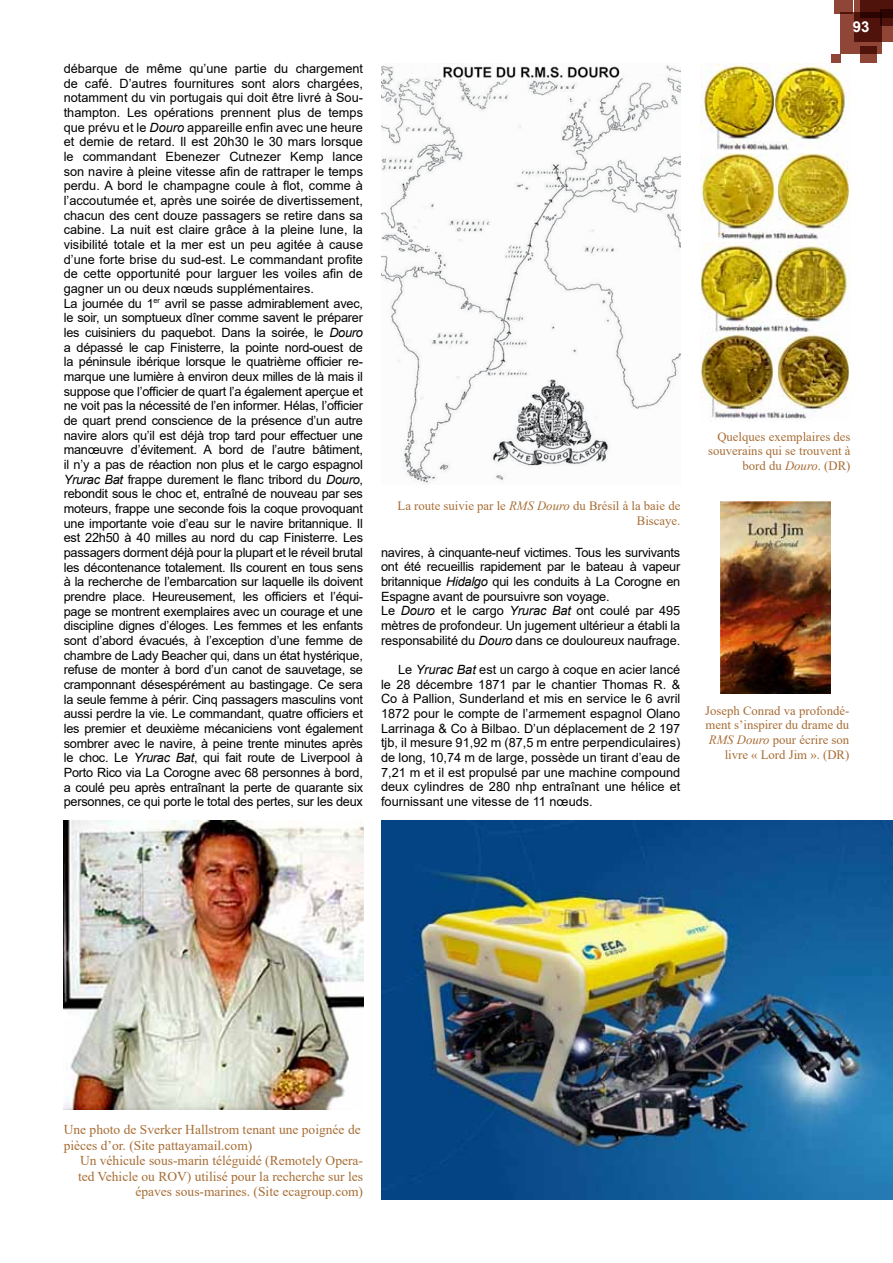
<style>
.page{position:relative;width:893px;height:1263px;background:#fff}
.page>*{position:absolute;margin:0;border:0;box-sizing:border-box;transform-origin:0 0}
.t1{font:700 15px "Arial";color:#fff}
.t2{font:13.5px/15.6px "Times New Roman";color:#a76d35}
.t3{font:12.75px/14.7px "Arial";letter-spacing:-.02em;color:#000}
.t4{font:12.75px/14.7px "Times New Roman";color:#a76d35;text-align:right}
.s1{font-style:italic}
</style>
<div class="page">
<div style="left:854px;top:0;width:39px;height:42px;background:#8f4636"></div>
<div style="left:860px;top:0;width:33px;height:18px;background:#50130b"></div>
<svg style="left:840px;top:13px;width:42px;height:41px;background:#6c2a1f"></svg>
<div style="left:831px;top:54px;width:9px;height:10px;background:#8f4636"></div>
<div style="left:834px;top:0;width:18px;height:14px;background:#8f4636"></div>
<svg style="left:860px;top:46px;width:16px;height:16px"></svg>
<svg style="left:880px;top:9px;width:13px;height:16px"></svg>
<img style="left:701px;top:64px;width:146px;height:86px">
<img style="left:701px;top:153px;width:149px;height:179px">
<img style="left:701px;top:332px;width:149px;height:90px">
<img style="left:381px;top:65px;width:299px;height:419px">
<img style="left:721px;top:502px;width:110px;height:192px">
<img style="left:64px;top:821px;width:299px;height:288px">
<img style="left:381px;top:821px;width:512px;height:378px">
<p class="t3" style="left:64px;top:61px;width:301px">débarque de même qu’une partie du chargement de café. D’autres fournitures sont alors chargées, notamment du vin portugais qui doit être livré à Sou&shy;thampton. Les opérations prennent plus de temps que prévu et le <span class="s1">Douro</span> appareille enfin avec une heure et demie de retard. Il est 20h30 le 30 mars lorsque le commandant Ebenezer Cutnezer Kemp lance son navire à pleine vitesse afin de rattraper le temps perdu. A bord le champagne coule à flot, comme à l’accoutumée et, après une soirée de divertissement, chacun des cent douze passagers se retire dans sa cabine. La nuit est claire grâce à la pleine lune, la visibilité totale et la mer est un peu agitée à cause d’une forte brise du sud-est. Le commandant profite de cette opportunité pour larguer les voiles afin de gagner un ou deux nœuds supplémentaires.<br>La journée du 1<sup>er</sup> avril se passe admirablement avec, le soir, un somptueux dîner comme savent le préparer les cuisiniers du paquebot. Dans la soirée, le <span class="s1">Douro </span>a dépassé le cap Finisterre, la pointe nord-ouest de la péninsule ibérique lorsque le quatrième officier re&shy;marque une lumière à environ deux milles de là mais il suppose que l’officier de quart l’a également aperçue et ne voit pas la nécessité de l’en informer. Hélas, l’officier de quart prend conscience de la présence d’un autre navire alors qu’il est déjà trop tard pour effectuer une manœuvre d’évitement. A bord de l’autre bâtiment, il n’y a pas de réaction non plus et le cargo espagnol <span class="s1">Yrurac Bat</span> frappe durement le flanc tribord du <span class="s1">Douro</span>, rebondit sous le choc et, entraîné de nouveau par ses moteurs, frappe une seconde fois la coque provoquant une importante voie d’eau sur le navire britannique. Il est 22h50 à 40 milles au nord du cap Finisterre. Les passagers dorment déjà pour la plupart et le réveil brutal les décontenance totalement. Ils courent en tous sens à la recherche de l’embarcation sur laquelle ils doivent prendre place. Heureusement, les officiers et l’équi&shy;page se montrent exemplaires avec un courage et une discipline dignes d’éloges. Les femmes et les enfants sont d’abord évacués, à l’exception d’une femme de chambre de Lady Beacher qui, dans un état hystérique, refuse de monter à bord d’un canot de sauvetage, se cramponnant désespérément au bastingage. Ce sera la seule femme à périr. Cinq passagers masculins vont aussi perdre la vie. Le commandant, quatre officiers et les premier et deuxième mécaniciens vont également sombrer avec le navire, à peine trente minutes après le choc. Le <span class="s1">Yrurac Bat</span>, qui fait route de Liverpool à Porto Rico via La Corogne avec 68 personnes à bord, a coulé peu après entraînant la perte de quarante six personnes, ce qui porte le total des pertes, sur les deux</p>
<p class="t4" style="left:398px;top:498px;width:284px">La route suivie par le <span class="s1">RMS Douro</span> du Brésil à la baie de<br>Biscaye.</p>
<p class="t3" style="left:381px;top:545px;width:301px">navires, à cinquante-neuf victimes. Tous les survivants ont été recueillis rapidement par le bateau à vapeur britannique <span class="s1">Hidalgo</span> qui les conduits à La Corogne en Espagne avant de poursuivre son voyage.<br>Le <span class="s1">Douro</span> et le cargo <span class="s1">Yrurac Bat</span> ont coulé par 495 mètres de profondeur. Un jugement ultérieur a établi la responsabilité du <span class="s1">Douro</span> dans ce douloureux naufrage.</p>
<p class="t3" style="left:381px;top:662px;width:301px;text-align:justify;text-indent:17px">Le <span class="s1">Yrurac Bat</span> est un cargo à coque en acier lancé le 28 décembre 1871 par le chantier Thomas R. &amp; Co à Pallion, Sunderland et mis en service le 6 avril 1872 pour le compte de l’armement espagnol Olano Larrinaga &amp; Co à Bilbao. D’un déplacement de 2 197 tjb, il mesure 91,92 m (87,5 m entre perpendiculaires) de long, 10,74 m de large, possède un tirant d’eau de 7,21 m et il est propulsé par une machine compound deux cylindres de 280 nhp entraînant une hélice et fournissant une vitesse de 11 nœuds.</p>
<p class="t1" style="left:853px;top:16px;width:18px">93</p>
<p class="t4" style="left:708px;top:429px;width:144px">Quelques exemplaires des souverains qui se trouvent à bord du <span class="s1">Douro</span>. (DR)</p>
<p class="t4" style="left:705px;top:703px;width:146px">Joseph Conrad va profondé&shy;ment s’inspirer du drame du<br><span class="s1">RMS Douro</span> pour écrire son livre « Lord Jim ». (DR)</p>
<p class="t2" style="left:64px;top:1121px;width:298px">Une photo de Sverker Hallstrom tenant une poignée de pièces d’or. (Site pattayamail.com)</p>
<p class="t2" style="left:78px;top:1152px;width:287px;text-align:right">Un véhicule sous-marin téléguidé (Remotely Opera&shy;ted Vehicle ou ROV) utilisé pour la recherche sur les épaves sous-marines. (Site ecagroup.com)</p>
</div>
